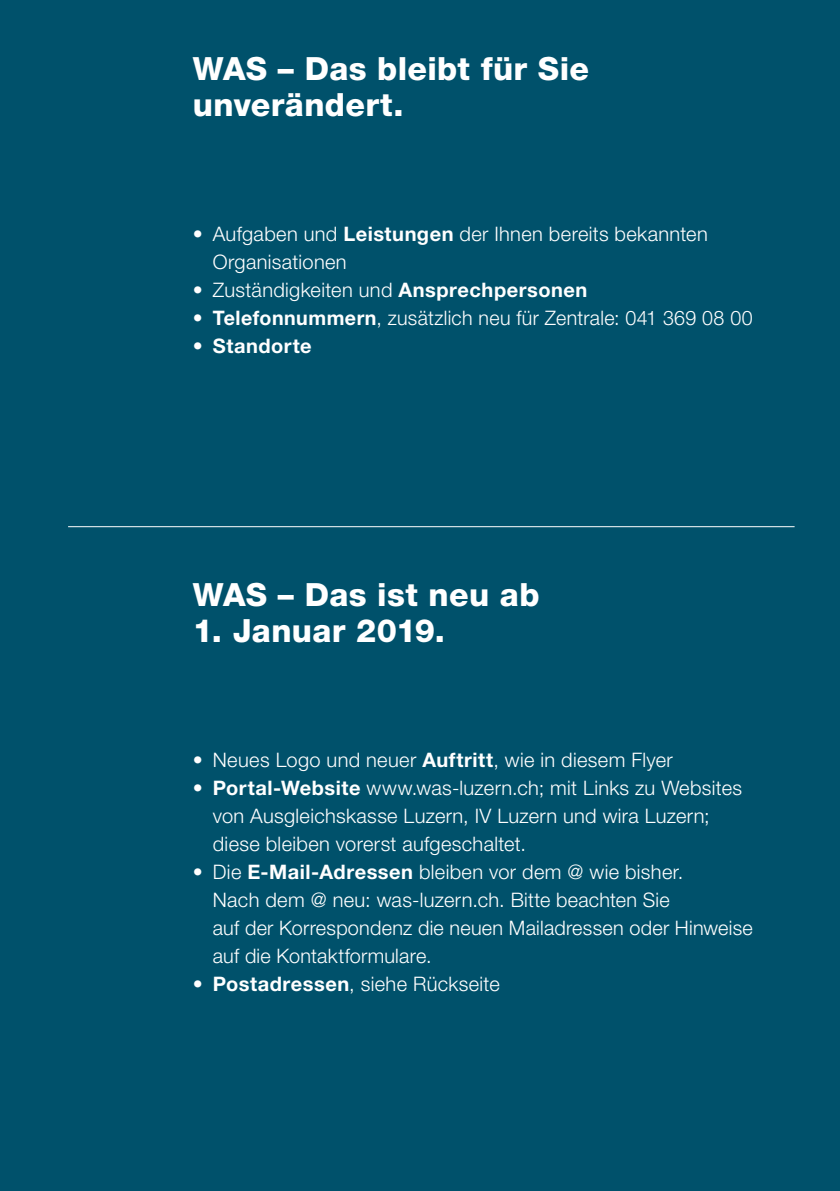
<style>
.page{position:relative;width:840px;height:1191px;background:#fff}
.page>*{position:absolute;margin:0;border:0;box-sizing:border-box;transform-origin:0 0}
.t1{font:800 32px/36px "Helvetica Neue LT Pro";letter-spacing:.01em;color:#fff}
.t2{font:300 20px/28px "Helvetica Neue LT Pro";letter-spacing:.015em;color:#fff}
.t3{font:700 20px "Helvetica Neue LT Pro";letter-spacing:.025em;color:#fff}
.s1{font-weight:700}
.s2{font-weight:300}
</style>
<div class="page">
<div style="left:0;top:0;width:839px;height:1191px;background:#00516b"></div>
<hr style="left:68px;top:526px;width:726px;height:1px;background:#fff">
<h1 class="t1" style="left:193px;top:50px;width:397px">WAS – Das bleibt für Sie unverändert.</h1>
<p class="t2" style="left:213px;top:220px;width:496px;text-indent:-20px">• Aufgaben und <span class="s1">Leistungen</span> der Ihnen bereits bekannten<br>Organisationen</p>
<p class="t2" style="left:193px;top:276px;width:395px">• Zuständigkeiten und <span class="s1">Ansprechpersonen</span></p>
<p class="t2" style="left:193px;top:304px;width:561px">• <span class="s1">Telefonnummern</span>, zusätzlich neu für Zentrale: 041 369 08 00</p>
<p class="t3" style="left:193px;top:334px;width:120px"><span class="s2">•</span> Standorte</p>
<h1 class="t1" style="left:193px;top:576px;width:348px">WAS – Das ist neu ab</h1>
<h1 class="t1" style="left:193px;top:612px;width:253px">1. Januar 2019.</h1>
<p class="t2" style="left:193px;top:746px;width:481px">• Neues Logo und neuer <span class="s1">Auftritt</span>, wie in diesem Flyer</p>
<p class="t2" style="left:213px;top:774px;width:530px;text-indent:-20px">• <span class="s1">Portal-Website</span> www.was-luzern.ch; mit Links zu Websites von Ausgleichskasse Luzern, IV Luzern und wira Luzern; diese bleiben vorerst aufgeschaltet.</p>
<p class="t2" style="left:213px;top:858px;width:541px;text-indent:-20px">• Die <span class="s1">E-Mail-Adressen</span> bleiben vor dem @ wie bisher.<br>Nach dem @ neu: was-luzern.ch. Bitte beachten Sie<br>auf der Korrespondenz die neuen Mailadressen oder Hinweise auf die Kontaktformulare.</p>
<p class="t2" style="left:193px;top:970px;width:308px">• <span class="s1">Postadressen</span>, siehe Rückseite</p>
</div>
